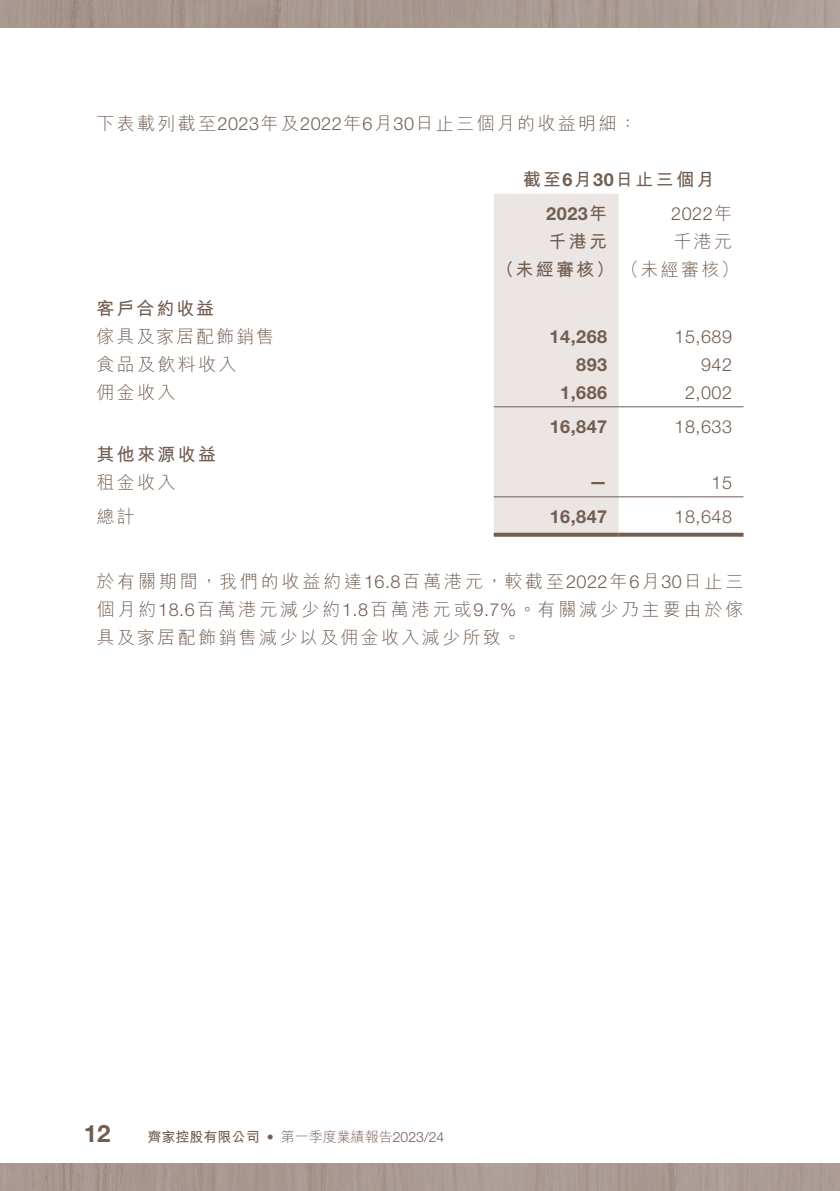
<style>
.page{position:relative;width:840px;height:1191px;background:#fff}
.page>*{position:absolute;margin:0;border:0;box-sizing:border-box;transform-origin:0 0}
.t1{font:700 24px "Helvetica Neue LT Std";color:#725d51}
.t2{font:300 18px/28px "M Hei HK";letter-spacing:.13em;color:#725d51}
.t3{font:300 18px "Helvetica Neue LT Std";letter-spacing:.03em;color:#725d51}
.t4{font:700 18px "Helvetica Neue LT Std";letter-spacing:.03em;color:#725d51}
.t5{font:700 18px "M Hei HK";letter-spacing:.13em;color:#725d51}
.t6{font:300 18px "M Hei HK";letter-spacing:.11em;color:#725d51}
.t7{font:700 14px "M Hei HK";color:#725d51}
.s1{font-family:"Helvetica Neue LT Std"}
.s2{font-family:"M Hei HK"}
.s3{font-weight:700}
.s4{font-family:"Helvetica Neue LT Std";font-weight:300}
.s5{font-weight:300}
</style>
<div class="page">
<img style="left:0;top:0;width:840px;height:1191px">
<div style="left:0;top:28px;width:839px;height:1134px;background:#fff"></div>
<div style="left:493px;top:194px;width:125px;height:339px;background:#ebe5e3"></div>
<hr style="left:493px;top:406px;width:125px;height:1px;background:#725d51">
<hr style="left:618px;top:406px;width:125px;height:1px;background:#725d51">
<hr style="left:493px;top:496px;width:125px;height:1px;background:#725d51">
<hr style="left:618px;top:496px;width:125px;height:1px;background:#725d51">
<svg style="left:493px;top:533px;width:125px;height:4px"></svg>
<svg style="left:618px;top:533px;width:125px;height:4px"></svg>
<p class="t2" style="left:96px;top:109px;width:541px">下表載列截至<span class="s1">2023</span>年及<span class="s1">2022</span>年<span class="s1">6</span>月<span class="s1">30</span>日止三個月的收益明細：</p>
<p class="t5" style="left:522px;top:166px;width:193px">截至<span class="s1">6</span>月<span class="s1">30</span>日止三個月</p>
<p class="t4" style="left:546px;top:202px;width:62px">2023<span class="s2">年</span></p>
<p class="t3" style="left:670px;top:202px;width:62px">2022<span class="s2">年</span></p>
<p class="t5" style="left:548px;top:228px;width:60px">千港元</p>
<p class="t2" style="left:496px;top:227px;width:244px;text-indent:177px">千港元<span class="s3">（未經審核）</span>（未經審核）</p>
<p class="t5" style="left:96px;top:295px;width:119px">客戶合約收益</p>
<p class="t6" style="left:96px;top:327px;width:179px">傢具及家居配飾銷售</p>
<p class="t4" style="left:549px;top:325px;width:59px">14,268</p>
<p class="t3" style="left:674px;top:325px;width:59px">15,689</p>
<p class="t2" style="left:96px;top:350px;width:141px">食品及飲料收入</p>
<p class="t4" style="left:576px;top:353px;width:33px">893</p>
<p class="t3" style="left:700px;top:353px;width:33px">942</p>
<p class="t2" style="left:96px;top:378px;width:80px">佣金收入</p>
<p class="t4" style="left:560px;top:381px;width:49px">1,686</p>
<p class="t3" style="left:684px;top:381px;width:49px">2,002</p>
<p class="t4" style="left:549px;top:415px;width:59px">16,847</p>
<p class="t3" style="left:674px;top:415px;width:59px">18,633</p>
<p class="t5" style="left:96px;top:441px;width:121px">其他來源收益</p>
<p class="t2" style="left:96px;top:468px;width:80px">租金收入</p>
<p class="t4" style="left:589px;top:470px;width:19px">—</p>
<p class="t3" style="left:711px;top:471px;width:22px">15</p>
<p class="t2" style="left:96px;top:502px;width:40px">總計</p>
<p class="t4" style="left:549px;top:505px;width:59px">16,847</p>
<p class="t3" style="left:674px;top:505px;width:59px">18,648</p>
<p class="t2" style="left:96px;top:567px;width:648px;text-align:justify">於有關期間，我們的收益約達<span class="s1">16.8</span>百萬港元，較截至<span class="s1">2022</span>年<span class="s1">6</span>月<span class="s1">30</span>日止三個月約<span class="s1">18.6</span>百萬港元減少約<span class="s1">1.8</span>百萬港元或<span class="s1">9.7%</span>。有關減少乃主要由於傢具及家居配飾銷售減少以及佣金收入減少所致。</p>
<h1 class="t1" style="left:84px;top:1118px;width:28px">12</h1>
<p class="t7" style="left:147px;top:1127px;width:298px">齊家控股有限公司 <span class="s4">•</span> <span class="s5">第一季度業績報告</span><span class="s4">2023/24</span></p>
</div>
